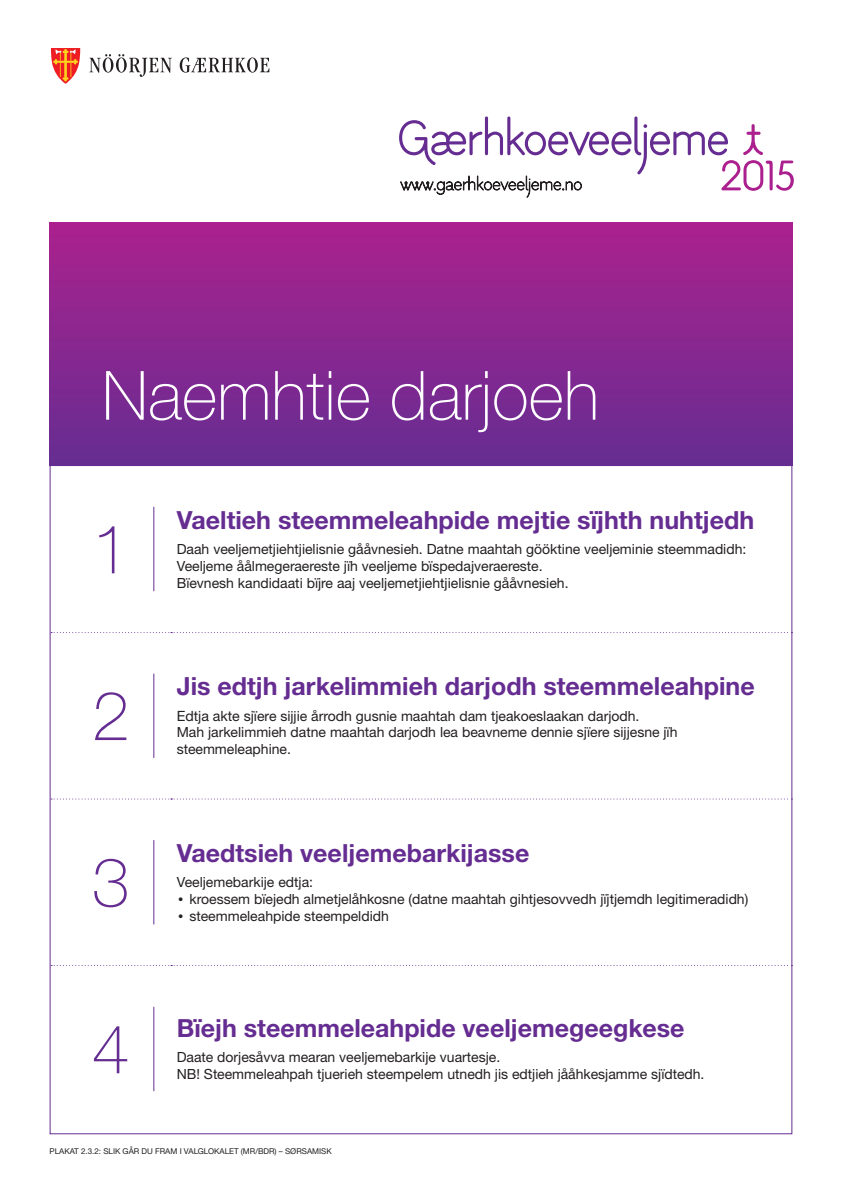
<style>
.page{position:relative;width:842px;height:1191px;background:#fff}
.page>*{position:absolute;margin:0;border:0;box-sizing:border-box;transform-origin:0 0}
.t1{font:100 68px "Helvetica Neue LTW1 G";color:#fff}
.t2{font:100 68px "Helvetica Neue LTW1 G";color:#652d91}
.t3{font:700 25px "Helvetica Neue LTW1 G";color:#652d91}
.t4{font:14px/16.8px "Helvetica Neue LTW1 G";color:#231f20}
.t5{font:8px "Helvetica Neue LTW1 G";color:#231f20}
.s1{font-size:14.2px}
.s2{font-size:10.5px}
</style>
<div class="page">
<svg style="left:89px;top:54px;width:180px;height:23px"></svg>
<svg style="left:51px;top:48px;width:29px;height:36px"></svg>
<svg style="left:399px;top:116px;width:395px;height:81px"></svg>
<svg style="left:52px;top:632px;width:736px;height:1px"></svg>
<svg style="left:52px;top:798px;width:736px;height:1px"></svg>
<svg style="left:52px;top:965px;width:736px;height:1px"></svg>
<hr style="left:154px;top:507px;width:1px;height:84px;background:#652d91">
<hr style="left:154px;top:673px;width:1px;height:85px;background:#652d91">
<hr style="left:154px;top:840px;width:1px;height:84px;background:#652d91">
<hr style="left:154px;top:1006px;width:1px;height:85px;background:#652d91">
<div style="left:50px;top:223px;width:742px;height:242px;background:linear-gradient(to bottom,#ab218e,#662d92)"></div>
<h1 class="t1" style="left:102px;top:355px;width:499px">Naemhtie darjoeh</h1>
<h1 class="t2" style="left:92px;top:509px;width:39px">1</h1>
<h1 class="t2" style="left:92px;top:675px;width:39px">2</h1>
<h1 class="t2" style="left:92px;top:842px;width:39px">3</h1>
<h2 class="t3" style="left:177px;top:504px;width:579px">Vaeltieh steemmeleahpide mejtie sïjhth nuhtjedh</h2>
<p class="t4" style="left:177px;top:540px;width:571px">Daah veeljemetjiehtjielisnie gååvnesieh. Datne maahtah gööktine veeljeminie steemmadidh:<br>Veeljeme åålmegeraereste jïh veeljeme bïspedajveraereste.<br>Bïevnesh kandidaati bïjre aaj veeljemetjiehtjielisnie gååvnesieh.</p>
<h2 class="t3" style="left:177px;top:671px;width:579px">Jis edtjh jarkelimmieh darjodh steemmeleahpine</h2>
<p class="t4" style="left:177px;top:707px;width:502px"><span class="s1">Edtja akte sj</span>ïere sijjie årrodh gusnie maahtah dam tjeakoeslaakan darjodh.<br>Mah jarkelimmieh datne maahtah darjodh lea beavneme dennie sjïere sijjesne jïh steemmeleaphine.</p>
<h2 class="t3" style="left:177px;top:837px;width:354px">Vaedtsieh veeljemebarkijasse</h2>
<p class="t4" style="left:177px;top:873px;width:138px">Veeljemebarkije edtja:</p>
<p class="t4" style="left:178px;top:890px;width:572px"><span class="s2">•</span> kroessem bïejedh almetjelåhkosne (datne maahtah gihtjesovvedh jïjtjemdh legitimeradidh)</p>
<p class="t4" style="left:178px;top:907px;width:212px"><span class="s2">•</span> steemmeleahpide steempeldidh</p>
<h1 class="t2" style="left:92px;top:1008px;width:39px">4</h1>
<h2 class="t3" style="left:177px;top:1012px;width:509px">Bïejh steemmeleahpide veeljemegeegkese</h2>
<p class="t4" style="left:177px;top:1048px;width:529px">Daate dorjesåvva mearan veeljemebarkije vuartesje.<br>NB! Steemmeleahpah tjuerieh steempelem utnedh jis edtjieh jååhkesjamme sjïdtedh.</p>
<p class="t5" style="left:50px;top:1146px;width:284px">PLAKAT 2.3.2: SLIK GÅR DU FRAM I VALGLOKALET (MR/BDR) – SØRSAMISK</p>
</div>
